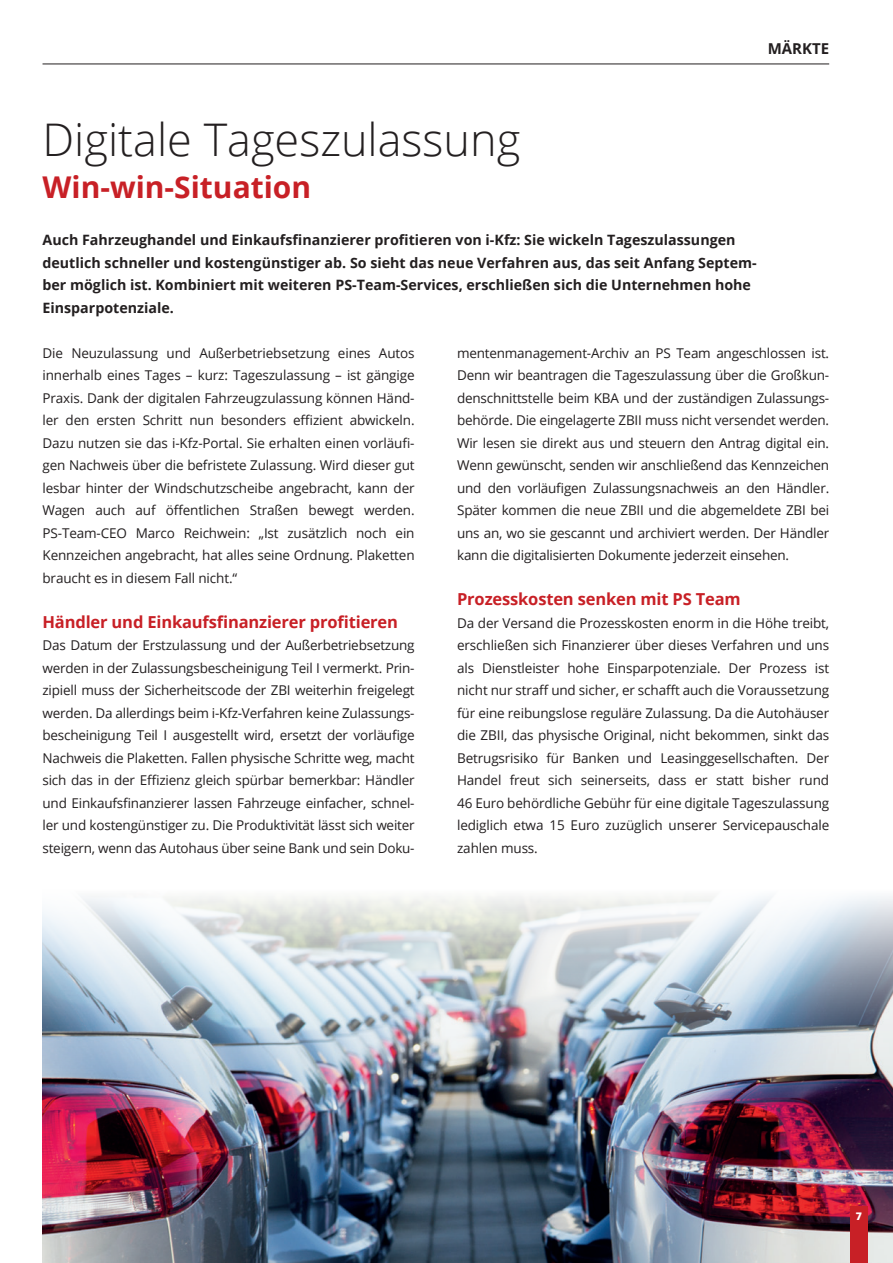
<style>
.page{position:relative;width:893px;height:1263px;background:#fff}
.page>*{position:absolute;margin:0;border:0;box-sizing:border-box;transform-origin:0 0}
.Headline_1{font:300 45px "Open Sans";color:#231f20}
.Headline_2{font:700 30px "Open Sans";color:#c82026}
.Zwischenueberschrift{font:700 16.5px "Open Sans";letter-spacing:-.01em;color:#c82026}
.t1{font:700 15px "Open Sans";color:#231f20}
.Anreisser{font:700 14.25px/22.5px "Open Sans";color:#231f20}
.Fliesstext{font:13.5px/22.5px "Open Sans";letter-spacing:-.01em;color:#231f20;text-align:justify}
.t2{font:800 10.5px "Open Sans";color:#fff}
</style>
<div class="page">
<hr style="left:43px;top:64px;width:786px;height:1px;background:#231f20">
<img style="left:43px;top:1082px;width:850px;height:181px">
<img style="left:42px;top:896px;width:851px;height:186px">
<div style="left:850px;top:1206px;width:17px;height:57px;background:#c82026"></div>
<p class="t1" style="left:768px;top:38px;width:63px">MÄRKTE</p>
<p class="Headline_1" style="left:43px;top:109px;width:479px">Digitale Tageszulassung</p>
<p class="Headline_2" style="left:43px;top:165px;width:270px">Win-win-Situation</p>
<p class="Anreisser" style="left:43px;top:228px;width:716px">Auch Fahrzeughandel und Einkaufsfinanzierer profitieren von i-Kfz: Sie wickeln Tageszulassungen deutlich schneller und kostengünstiger ab. So sieht das neue Verfahren aus, das seit Anfang Septem&shy;ber möglich ist. Kombiniert mit weiteren PS-Team-Services, erschließen sich die Unternehmen hohe Einsparpotenziale.</p>
<p class="Fliesstext" style="left:43px;top:341px;width:374px">Die Neuzulassung und Außerbetriebsetzung eines Autos innerhalb eines Tages – kurz: Tageszulassung – ist gängige Praxis. Dank der digitalen Fahrzeugzulassung können Händ&shy;ler den ersten Schritt nun besonders effizient abwickeln.<br>Dazu nutzen sie das i-Kfz-Portal. Sie erhalten einen vorläufi&shy;gen Nachweis über die befristete Zulassung. Wird dieser gut lesbar hinter der Windschutzscheibe angebracht, kann der Wagen auch auf öffentlichen Straßen bewegt werden.<br>PS-Team-CEO Marco Reichwein: „Ist zusätzlich noch ein Kennzeichen angebracht, hat alles seine Ordnung. Plaketten braucht es in diesem Fall nicht.“</p>
<p class="Zwischenueberschrift" style="left:43px;top:610px;width:357px">Händler und Einkaufsfinanzierer profitieren</p>
<p class="Fliesstext" style="left:43px;top:634px;width:374px">Das Datum der Erstzulassung und der Außerbetriebsetzung werden in der Zulassungsbescheinigung Teil I vermerkt. Prin&shy;zipiell muss der Sicherheitscode der ZBI weiterhin freigelegt werden. Da allerdings beim i-Kfz-Verfahren keine Zulassungs&shy;bescheinigung Teil I ausgestellt wird, ersetzt der vorläufige Nachweis die Plaketten. Fallen physische Schritte weg, macht sich das in der Effizienz gleich spürbar bemerkbar: Händler und Einkaufsfinanzierer lassen Fahrzeuge einfacher, schnel&shy;ler und kostengünstiger zu. Die Produktivität lässt sich weiter steigern, wenn das Autohaus über seine Bank und sein Doku-</p>
<p class="Fliesstext" style="left:457px;top:341px;width:374px">mentenmanagement-Archiv an PS Team angeschlossen ist.<br>Denn wir beantragen die Tageszulassung über die Großkun&shy;denschnittstelle beim KBA und der zuständigen Zulassungs&shy;behörde. Die eingelagerte ZBII muss nicht versendet werden.<br>Wir lesen sie direkt aus und steuern den Antrag digital ein.<br>Wenn gewünscht, senden wir anschließend das Kennzeichen und den vorläufigen Zulassungsnachweis an den Händler.<br>Später kommen die neue ZBII und die abgemeldete ZBI bei uns an, wo sie gescannt und archiviert werden. Der Händler kann die digitalisierten Dokumente jederzeit einsehen.</p>
<p class="Zwischenueberschrift" style="left:457px;top:587px;width:285px">Prozesskosten senken mit PS Team</p>
<p class="Fliesstext" style="left:457px;top:611px;width:374px">Da der Versand die Prozesskosten enorm in die Höhe treibt, erschließen sich Finanzierer über dieses Verfahren und uns als Dienstleister hohe Einsparpotenziale. Der Prozess ist nicht nur straff und sicher, er schafft auch die Voraussetzung für eine reibungslose reguläre Zulassung. Da die Autohäuser die ZBII, das physische Original, nicht bekommen, sinkt das Betrugsrisiko für Banken und Leasinggesellschaften. Der Handel freut sich seinerseits, dass er statt bisher rund 46 Euro behördliche Gebühr für eine digitale Tageszulassung lediglich etwa 15 Euro zuzüglich unserer Servicepauschale zahlen muss.</p>
<p class="t2" style="left:856px;top:1208px;width:8px">7</p>
</div>
